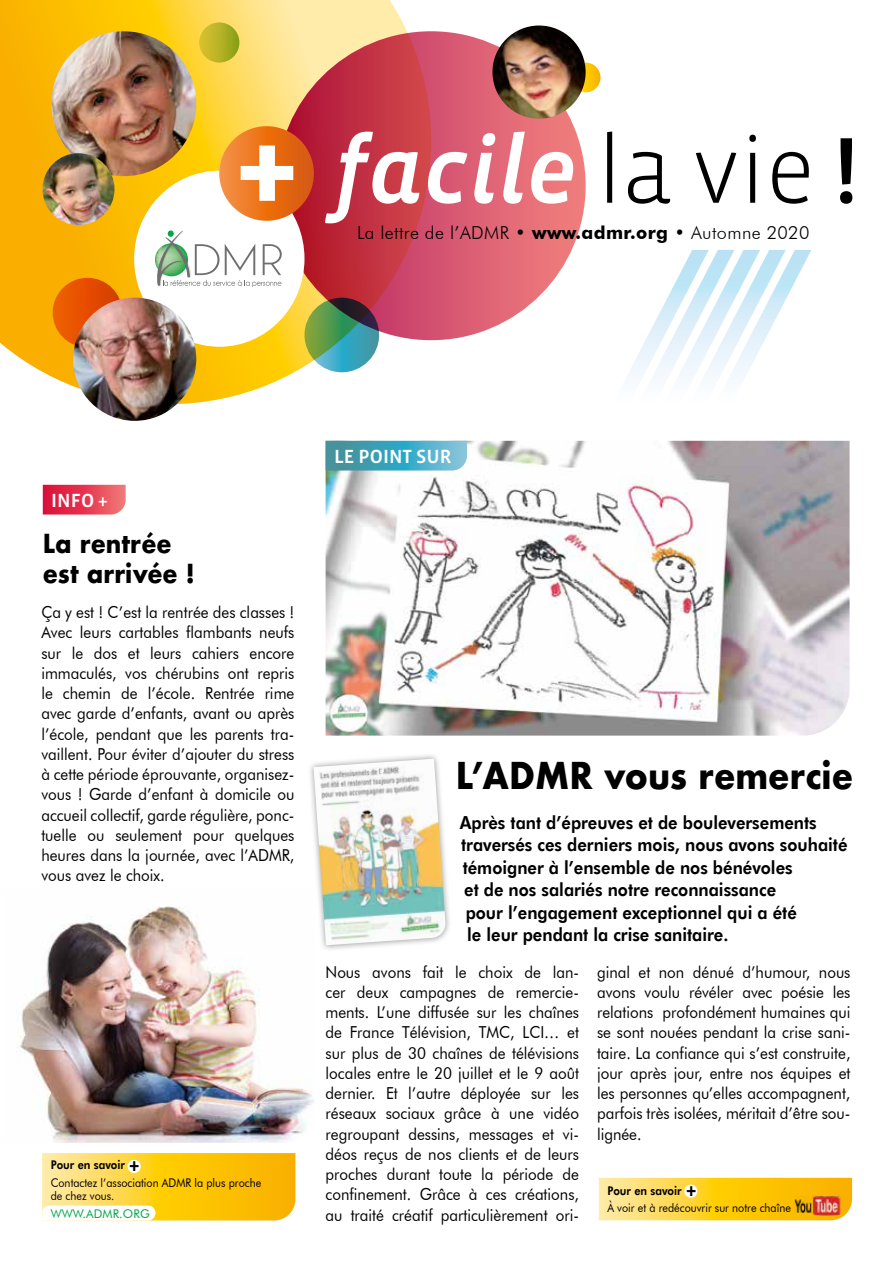
<style>
.page{position:relative;width:893px;height:1263px;background:#fff}
.page>*{position:absolute;margin:0;border:0;box-sizing:border-box;transform-origin:0 0}
.t1{font:95.55px "Vista Sans Alt Med Ita";color:#fff}
.t2{font:700 36px "Futura";color:#000;scale:.92 1}
.t3{font:700 25.5px/30px "Futura";color:#000;scale:.92 1}
.t4{font:19.5px "Vista Sans Med";color:#fff}
.t5{font:800 18px "Futura BT";color:#000;scale:.92 1}
.t6{font:300 18px "Futura BT";letter-spacing:.02em;color:#000}
.t7{font:16.5px/20.2px "Futura BT";color:#000;text-align:justify;scale:.92 1}
.t8{font:12px/17.7px "Futura BT";color:#000;scale:.9 1}
.t9{font:12px "Futura BT";letter-spacing:.01em;color:#04a64a}
.s1{font-family:"Vista Sans";font-weight:900;font-size:121.5px}
.s2{font-family:"Vista Sans";font-weight:300;color:#000}
.s3{font-family:"Vista Sans Med";color:#000}
.s4{font-weight:700}
.s5{font-weight:800}
.s6{font-weight:900;font-size:16.5px}
</style>
<div class="page">
<img style="left:326px;top:441px;width:524px;height:295px">
<svg style="left:0;top:0;width:431px;height:404px"></svg>
<svg style="left:277px;top:31px;width:309px;height:309px;background:#d14c5e"></svg>
<div style="left:134px;top:171px;width:170px;height:176px;background:#fff;border-radius:50%"></div>
<svg style="left:155px;top:231px;width:127px;height:56px"></svg>
<svg style="left:627px;top:250px;width:184px;height:127px"></svg>
<svg style="left:219px;top:126px;width:95px;height:95px;background:#e8721c"></svg>
<svg style="left:304px;top:298px;width:75px;height:74px;background:#478a74"></svg>
<img style="left:51px;top:31px;width:145px;height:145px;border-radius:72px">
<img style="left:492px;top:26px;width:94px;height:93px;border-radius:47px">
<img style="left:43px;top:153px;width:71px;height:72px;border-radius:36px">
<div style="left:199px;top:22px;width:40px;height:41px;background:linear-gradient(to right,#e1c332,#8ea219);border-radius:50%"></div>
<div style="left:53px;top:278px;width:69px;height:69px;background:linear-gradient(to right,#f16000,#d53c01);border-radius:50%"></div>
<img style="left:73px;top:298px;width:123px;height:123px;border-radius:62px">
<svg style="left:571px;top:63px;width:29px;height:29px"></svg>
<svg style="left:326px;top:441px;width:141px;height:29px;background:#4ca8be"></svg>
<svg style="left:43px;top:485px;width:83px;height:29px;background:#e53f56"></svg>
<img style="left:17px;top:906px;width:297px;height:237px">
<div style="left:307px;top:752px;width:145px;height:199px;background:#000;opacity:.4"></div>
<img style="left:313px;top:759px;width:133px;height:186px">
<svg style="left:599px;top:1178px;width:253px;height:42px;background:#fdcf34"></svg>
<div style="left:684px;top:1184px;width:13px;height:14px;background:#fff;border-radius:50%"></div>
<img style="left:795px;top:1195px;width:45px;height:20px">
<svg style="left:42px;top:1153px;width:253px;height:67px;background:#fdd03d"></svg>
<div style="left:128px;top:1160px;width:13px;height:13px;background:#fff;border-radius:50%"></div>
<h1 class="t1" style="left:237px;top:122px;width:623px"><span class="s1">+</span> facile <span class="s2">la vie</span> <span class="s3">!</span></h1>
<p class="t6" style="left:357px;top:221px;width:454px">La lettre de l’ADMR • <span class="s4">www.admr.org</span> • Automne 2020</p>
<p class="t4" style="left:51px;top:490px;width:58px">INFO +</p>
<h3 class="t3" style="left:43px;top:528px;width:167px">La rentrée est arrivée !</h3>
<p class="t7" style="left:41px;top:602px;width:277px">Ça y est ! C’est la rentrée des classes !<br>Avec leurs cartables flambants neufs sur le dos et leurs cahiers encore immaculés, vos chérubins ont repris le chemin de l’école. Rentrée rime avec garde d’enfants, avant ou après l’école, pendant que les parents tra&shy;vaillent. Pour éviter d’ajouter du stress à cette période éprouvante, organisez&shy;vous ! Garde d’enfant à domicile ou accueil collectif, garde régulière, ponc&shy;tuelle ou seulement pour quelques heures dans la journée, avec l’ADMR, vous avez le choix.</p>
<p class="t8" style="left:51px;top:1156px;width:235px"><span class="s5">Pour en savoir</span> <span class="s6">+<br></span>Contactez l’association ADMR la plus proche</p>
<p class="t8" style="left:51px;top:1187px;width:72px">de chez vous.</p>
<p class="t9" style="left:51px;top:1206px;width:101px">WWW.ADMR.ORG</p>
<p class="t4" style="left:334px;top:446px;width:119px">LE POINT SUR</p>
<h2 class="t2" style="left:456px;top:749px;width:433px">L’ADMR vous remercie</h2>
<p class="t5" style="left:460px;top:811px;width:390px">Après tant d’épreuves et de bouleversements</p>
<p class="t5" style="left:461px;top:834px;width:421px">traversés ces derniers mois, nous avons souhaité</p>
<p class="t5" style="left:463px;top:856px;width:360px">témoigner à l’ensemble de nos bénévoles</p>
<p class="t5" style="left:464px;top:879px;width:341px">et de nos salariés notre reconnaissance</p>
<p class="t5" style="left:466px;top:901px;width:361px">pour l’engagement exceptionnel qui a été</p>
<p class="t5" style="left:467px;top:924px;width:285px">le leur pendant la crise sanitaire.</p>
<p class="t7" style="left:326px;top:961px;width:277px">Nous avons fait le choix de lan&shy;cer deux campagnes de remercie&shy;ments. L’une diffusée sur les chaînes de France Télévision, TMC, LCI… et sur plus de 30 chaînes de télévisions locales entre le 20 juillet et le 9 août dernier. Et l’autre déployée sur les réseaux sociaux grâce à une vidéo regroupant dessins, messages et vi&shy;déos reçus de nos clients et de leurs proches durant toute la période de confinement. Grâce à ces créations, au traité créatif particulièrement ori-</p>
<p class="t7" style="left:597px;top:961px;width:277px">ginal et non dénué d’humour, nous avons voulu révéler avec poésie les relations profondément humaines qui se sont nouées pendant la crise sani&shy;taire. La confiance qui s’est construite, jour après jour, entre nos équipes et les personnes qu’elles accompagnent, parfois très isolées, méritait d’être sou&shy;lignée.</p>
<p class="t8" style="left:607px;top:1181px;width:205px"><span class="s5">Pour en savoir</span> <span class="s6">+<br></span>À voir et à redécouvrir sur notre chaîne</p>
</div>
